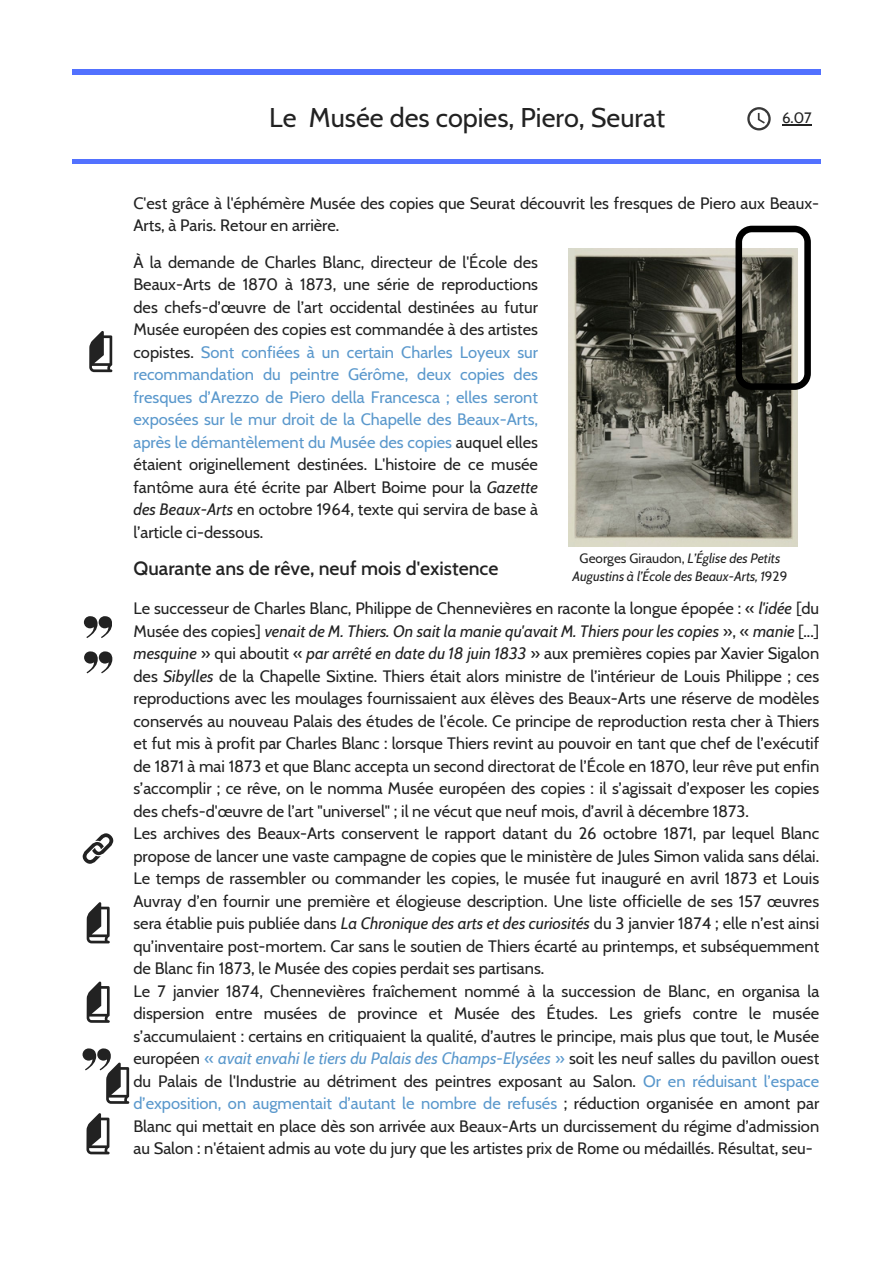
<style>
.page{position:relative;width:893px;height:1264px;background:#fff}
.page>*{position:absolute;margin:0;border:0;box-sizing:border-box;transform-origin:0 0}
.t1{font:27px "Cabin";color:#222}
.t2{font:500 19.5px "Cabin";color:#222}
.t3{font:16.5px/22.5px "Cabin";color:#222;text-align:justify}
.t4{font:15px "Cabin";color:#222}
.t5{font:italic 13.5px/18px "Cabin";color:#222;text-align:center}
.s1{color:#5a98cc}
.s2{font-style:italic}
.s3{font-style:normal}
.s4{font-style:italic;color:#5a98cc}
</style>
<div class="page">
<div style="left:72px;top:69px;width:748px;height:5px;background:#5271ff"></div>
<div style="left:72px;top:159px;width:748px;height:5px;background:#5271ff"></div>
<svg style="left:82px;top:833px;width:32px;height:31px"></svg>
<svg style="left:84px;top:616px;width:28px;height:22px"></svg>
<svg style="left:89px;top:331px;width:23px;height:41px"></svg>
<svg style="left:84px;top:651px;width:28px;height:22px"></svg>
<svg style="left:87px;top:981px;width:23px;height:41px"></svg>
<svg style="left:87px;top:902px;width:23px;height:41px"></svg>
<svg style="left:82px;top:1048px;width:47px;height:55px"></svg>
<img style="left:568px;top:248px;width:229px;height:298px">
<svg style="left:86px;top:1113px;width:24px;height:41px"></svg>
<svg style="left:735px;top:226px;width:75px;height:164px;background:#64635c"></svg>
<svg style="left:747px;top:107px;width:23px;height:23px"></svg>
<hr style="left:782px;top:124px;width:29px;height:2px;background:#222">
<p class="t1" style="left:269px;top:100px;width:397px">Le Musée des copies, Piero, Seurat</p>
<p class="t4" style="left:782px;top:109px;width:31px">6.07</p>
<p class="t3" style="left:133px;top:192px;width:687px">C'est grâce à l'éphémère Musée des copies que Seurat découvrit les fresques de Piero aux Beaux-<br>Arts, à Paris. Retour en arrière.</p>
<p class="t3" style="left:133px;top:250px;width:406px">À la demande de Charles Blanc, directeur de l'École des Beaux-Arts de 1870 à 1873, une série de reproductions des chefs-d’œuvre de l’art occidental destinées au futur Musée européen des copies est commandée à des artistes copistes. <span class="s1">Sont confiées à un certain Charles Loyeux sur recommandation du peintre Gérôme, deux copies des fresques d’Arezzo de Piero della Francesca ; elles seront exposées sur le mur droit de la Chapelle des Beaux-Arts, après le démantèlement du Musée des copies</span> auquel elles étaient originellement destinées. L'histoire de ce musée fantôme aura été écrite par Albert Boime pour la <span class="s2">Gazette des Beaux-Arts</span> en octobre 1964, texte qui servira de base à l’article ci-dessous.</p>
<p class="t2" style="left:133px;top:556px;width:366px">Quarante ans de rêve, neuf mois d'existence</p>
<p class="t5" style="left:572px;top:549px;width:216px"><span class="s3">Georges Giraudon,</span> L’Église des Petits<br>Augustins à l’École des Beaux-Arts, 1<span class="s3">929</span></p>
<p class="t3" style="left:133px;top:597px;width:687px">Le successeur de Charles Blanc, Philippe de Chennevières en raconte la longue épopée : « <span class="s2">l'idée</span> [du Musée des copies] <span class="s2">venait de M. Thiers. On sait la manie qu'avait M. Thiers pour les copies</span> », « <span class="s2">manie</span> [...] <span class="s2">mesquine</span> » qui aboutit « <span class="s2">par arrêté en date du 18 juin 1833</span> » aux premières copies par Xavier Sigalon des <span class="s2">Sibylles</span> de la Chapelle Sixtine. Thiers était alors ministre de l’intérieur de Louis Philippe ; ces reproductions avec les moulages fournissaient aux élèves des Beaux-Arts une réserve de modèles conservés au nouveau Palais des études de l’école. Ce principe de reproduction resta cher à Thiers et fut mis à profit par Charles Blanc : lorsque Thiers revint au pouvoir en tant que chef de l’exécutif de 1871 à mai 1873 et que Blanc accepta un second directorat de l’École en 1870, leur rêve put enfin s’accomplir ; ce rêve, on le nomma Musée européen des copies : il s’agissait d’exposer les copies des chefs-d'œuvre de l’art "universel" ; il ne vécut que neuf mois, d’avril à décembre 1873.</p>
<p class="t3" style="left:133px;top:822px;width:687px">Les archives des Beaux-Arts conservent le rapport datant du 26 octobre 1871, par lequel Blanc propose de lancer une vaste campagne de copies que le ministère de Jules Simon valida sans délai.<br>Le temps de rassembler ou commander les copies, le musée fut inauguré en avril 1873 et Louis Auvray d’en fournir une première et élogieuse description. Une liste officielle de ses 157 œuvres sera établie puis publiée dans <span class="s2">La Chronique des arts et des curiosités</span> du 3 janvier 1874 ; elle n’est ainsi qu’inventaire post-mortem. Car sans le soutien de Thiers écarté au printemps, et subséquemment de Blanc fin 1873, le Musée des copies perdait ses partisans.</p>
<p class="t3" style="left:133px;top:979px;width:687px">Le 7 janvier 1874, Chennevières fraîchement nommé à la succession de Blanc, en organisa la dispersion entre musées de province et Musée des Études. Les griefs contre le musée s’accumulaient : certains en critiquaient la qualité, d’autres le principe, mais plus que tout, le Musée européen <span class="s1">«</span> <span class="s4">avait envahi le tiers du Palais des Champs-Elysées</span> <span class="s1">»</span> soit les neuf salles du pavillon ouest du Palais de l'Industrie au détriment des peintres exposant au Salon. <span class="s1">Or en réduisant l’espace d’exposition, on augmentait d’autant le nombre de refusés</span> ; réduction organisée en amont par Blanc qui mettait en place dès son arrivée aux Beaux-Arts un durcissement du régime d’admission au Salon : n'étaient admis au vote du jury que les artistes prix de Rome ou médaillés. Résultat, seu-</p>
</div>
